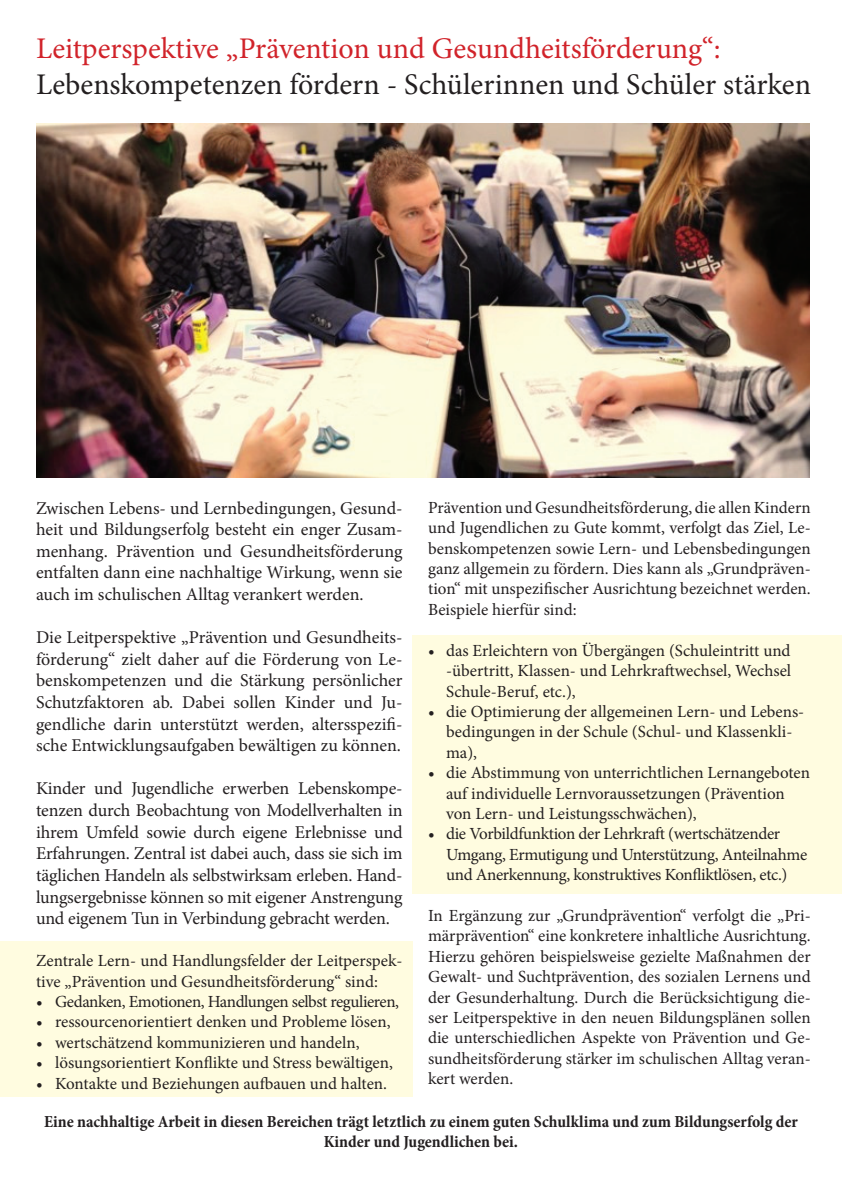
<style>
.page{position:relative;width:842px;height:1191px;background:#fff}
.page>*{position:absolute;margin:0;border:0;box-sizing:border-box;transform-origin:0 0}
.t1{font:30px "Minion Pro";color:#231f20}
.t2{font:30px "Minion Pro";color:#d1232a}
.t3{font:18px/21.6px "Minion Pro";letter-spacing:-.005em;color:#231f20;text-align:justify}
.t4{font:17px/20.4px "Minion Pro";letter-spacing:-.005em;color:#231f20}
.t5{font:700 condensed 17px/20.4px "Minion Pro";color:#231f20;text-align:center}
.t6{font:17px "Minion Pro";letter-spacing:-.025em;color:#231f20}
</style>
<div class="page">
<div style="left:412px;top:635px;width:430px;height:258px;background:#fffce0"></div>
<div style="left:0;top:941px;width:412px;height:156px;background:#fffce0"></div>
<img style="left:36px;top:123px;width:774px;height:355px">
<p class="t2" style="left:36px;top:28px;width:686px">Leitperspektive „Prävention und Gesundheitsförderung“:</p>
<p class="t1" style="left:36px;top:64px;width:777px">Lebenskompetenzen fördern - Schülerinnen und Schüler stärken</p>
<p class="t4" style="left:428px;top:497px;width:384px;text-align:justify">Prävention und Gesundheitsförderung, die allen Kindern und Jugendlichen zu Gute kommt, verfolgt das Ziel, Le&shy;benskompetenzen sowie Lern- und Lebensbedingungen ganz allgemein zu fördern. Dies kann als „Grundpräven&shy;tion“ mit unspezifischer Ausrichtung bezeichnet werden.<br>Beispiele hierfür sind:</p>
<p class="t4" style="left:446px;top:640px;width:347px;text-align:justify;text-indent:-18px">• das Erleichtern von Übergängen (Schuleintritt und -übertritt, Klassen- und Lehrkraftwechsel, Wechsel Schule-Beruf, etc.),</p>
<p class="t4" style="left:446px;top:701px;width:360px;text-indent:-18px">• die Optimierung der allgemeinen Lern- und Lebens&shy;bedingungen in der Schule (Schul- und Klassenkli&shy;ma),</p>
<p class="t4" style="left:446px;top:762px;width:366px;text-indent:-18px">• die Abstimmung von unterrichtlichen Lernangeboten auf individuelle Lernvoraussetzungen (Prävention von Lern- und Leistungsschwächen),</p>
<p class="t4" style="left:446px;top:824px;width:363px;text-indent:-18px">• die Vorbildfunktion der Lehrkraft (wertschätzender<br>Umgang, Ermutigung und Unterstützung, Anteilnahme und Anerkennung, konstruktives Konfliktlösen, etc.)</p>
<p class="t4" style="left:428px;top:905px;width:384px;text-align:justify">In Ergänzung zur „Grundprävention“ verfolgt die „Pri&shy;märprävention“ eine konkretere inhaltliche Ausrichtung.<br>Hierzu gehören beispielsweise gezielte Maßnahmen der Gewalt- und Suchtprävention, des sozialen Lernens und der Gesunderhaltung. Durch die Berücksichtigung die&shy;ser Leitperspektive in den neuen Bildungsplänen sollen die unterschiedlichen Aspekte von Prävention und Ge&shy;sundheitsförderung stärker im schulischen Alltag veran&shy;kert werden.</p>
<p class="t5" style="left:44px;top:1111px;width:755px">Eine nachhaltige Arbeit in diesen Bereichen trägt letztlich zu einem guten Schulklima und zum Bildungserfolg der<br>Kinder und Jugendlichen bei.</p>
<p class="t3" style="left:36px;top:497px;width:368px">Zwischen Lebens- und Lernbedingungen, Gesund&shy;heit und Bildungserfolg besteht ein enger Zusam&shy;menhang. Prävention und Gesundheitsförderung entfalten dann eine nachhaltige Wirkung, wenn sie auch im schulischen Alltag verankert werden.</p>
<p class="t3" style="left:36px;top:627px;width:368px">Die Leitperspektive „Prävention und Gesundheits&shy;förderung“ zielt daher auf die Förderung von Le&shy;benskompetenzen und die Stärkung persönlicher Schutzfaktoren ab. Dabei sollen Kinder und Ju&shy;gendliche darin unterstützt werden, altersspezifi&shy;sche Entwicklungsaufgaben bewältigen zu können.</p>
<p class="t3" style="left:36px;top:778px;width:368px">Kinder und Jugendliche erwerben Lebenskompe&shy;tenzen durch Beobachtung von Modellverhalten in ihrem Umfeld sowie durch eigene Erlebnisse und Erfahrungen. Zentral ist dabei auch, dass sie sich im täglichen Handeln als selbstwirksam erleben. Hand&shy;lungsergebnisse können so mit eigener Anstrengung und eigenem Tun in Verbindung gebracht werden.</p>
<p class="t4" style="left:36px;top:950px;width:368px">Zentrale Lern- und Handlungsfelder der Leitperspek&shy;tive „Prävention und Gesundheitsförderung“ sind:</p>
<p class="t6" style="left:36px;top:990px;width:365px">• Gedanken, Emotionen, Handlungen selbst regulieren,</p>
<p class="t4" style="left:36px;top:1011px;width:356px">• ressourcenorientiert denken und Probleme lösen,</p>
<p class="t4" style="left:36px;top:1032px;width:325px">• wertschätzend kommunizieren und handeln,</p>
<p class="t4" style="left:36px;top:1052px;width:359px">• lösungsorientiert Konflikte und Stress bewältigen,</p>
<p class="t4" style="left:36px;top:1073px;width:353px">• Kontakte und Beziehungen aufbauen und halten.</p>
</div>
